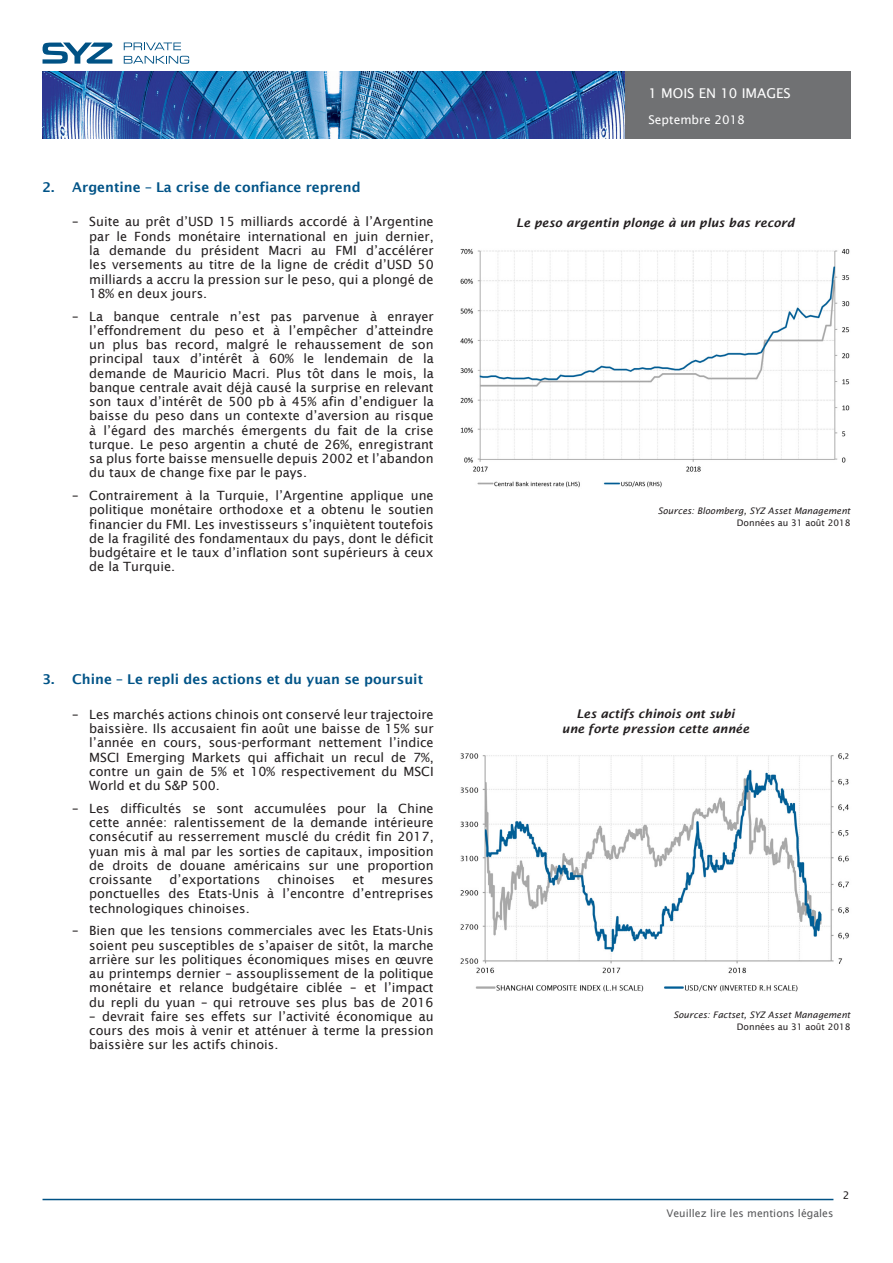
<style>
.page{position:relative;width:893px;height:1263px;background:#fff}
.page>*{position:absolute;margin:0;border:0;box-sizing:border-box;transform-origin:0 0}
.t1{font:600 13.5px "Lucida Sans";color:#005387}
.t2{font:13.5px "Lucida Sans";color:#fff}
.t3{font:12.75px/14.2px "Lucida Sans";color:#231f20;text-align:justify}
.Graph_TITLES{font:italic 600 12px/15px "Lucida Sans";color:#231f20;text-align:center}
.t4{font:12px "Lucida Sans";color:#fff}
.t5{font:10.5px "Lucida Sans";color:#57585a}
.t6{font:10.5px "Lucida Sans";color:#231f20}
.Source_data{font:italic 9px "Lucida Sans";color:#231f20}
.Source_data-2{font:9px "Lucida Sans";color:#231f20}
</style>
<div class="page">
<svg style="left:124px;top:43px;width:57px;height:7px"></svg>
<svg style="left:124px;top:56px;width:65px;height:8px"></svg>
<svg style="left:43px;top:43px;width:70px;height:21px"></svg>
<img style="left:43px;top:72px;width:807px;height:67px">
<hr style="left:43px;top:1199px;width:790px;height:1px;background:#005285">
<img style="left:460px;top:248px;width:390px;height:240px">
<img style="left:460px;top:753px;width:389px;height:239px">
<p class="t1" style="left:43px;top:180px;width:320px">2. Argentine – La crise de confiance reprend</p>
<p class="t3" style="left:89px;top:215px;width:346px;text-indent:-17px">– Suite au prêt d’USD 15 milliards accordé à l’Argentine par le Fonds monétaire international en juin dernier, la demande du président Macri au FMI d’accélérer les versements au titre de la ligne de crédit d’USD 50 milliards a accru la pression sur le peso, qui a plongé de 18% en deux jours.</p>
<p class="t3" style="left:89px;top:309px;width:346px;text-indent:-17px">– La banque centrale n’est pas parvenue à enrayer l’effondrement du peso et à l’empêcher d’atteindre un plus bas record, malgré le rehaussement de son principal taux d’intérêt à 60% le lendemain de la demande de Mauricio Macri. Plus tôt dans le mois, la banque centrale avait déjà causé la surprise en relevant son taux d’intérêt de 500 pb à 45% afin d’endiguer la baisse du peso dans un contexte d’aversion au risque à l’égard des marchés émergents du fait de la crise turque. Le peso argentin a chuté de 26%, enregistrant sa plus forte baisse mensuelle depuis 2002 et l’abandon du taux de change fixe par le pays.</p>
<p class="t3" style="left:89px;top:488px;width:346px;text-indent:-17px">– Contrairement à la Turquie, l’Argentine applique une politique monétaire orthodoxe et a obtenu le soutien financier du FMI. Les investisseurs s’inquiètent toutefois de la fragilité des fondamentaux du pays, dont le déficit budgétaire et le taux d’inflation sont supérieurs à ceux de la Turquie.</p>
<p class="t1" style="left:43px;top:672px;width:382px">3. Chine – Le repli des actions et du yuan se poursuit</p>
<p class="t3" style="left:89px;top:707px;width:346px;text-indent:-17px">– Les marchés actions chinois ont conservé leur trajectoire baissière. Ils accusaient fin août une baisse de 15% sur l’année en cours, sous-performant nettement l’indice MSCI Emerging Markets qui affichait un recul de 7%, contre un gain de 5% et 10% respectivement du MSCI World et du S&amp;P 500.</p>
<p class="t3" style="left:89px;top:801px;width:346px;text-indent:-17px">– Les difficultés se sont accumulées pour la Chine cette année: ralentissement de la demande intérieure consécutif au resserrement musclé du crédit fin 2017, yuan mis à mal par les sorties de capitaux, imposition de droits de douane américains sur une proportion croissante</p>
<p class="t3" style="left:170px;top:872px;width:92px">d’exportations</p>
<p class="t3" style="left:277px;top:872px;width:59px">chinoises</p>
<p class="t3" style="left:352px;top:872px;width:13px">et</p>
<p class="t3" style="left:89px;top:872px;width:346px;text-indent:292px">mesures ponctuelles des Etats-Unis à l’encontre d’entreprises technologiques chinoises.</p>
<p class="t3" style="left:89px;top:924px;width:346px;text-indent:-17px">– Bien que les tensions commerciales avec les Etats-Unis soient peu susceptibles de s’apaiser de sitôt, la marche arrière sur les politiques économiques mises en œuvre au printemps dernier – assouplissement de la politique monétaire et relance budgétaire ciblée – et l’impact du repli du yuan – qui retrouve ses plus bas de 2016</p>
<p class="t3" style="left:89px;top:1009px;width:346px">– devrait faire ses effets sur l’activité économique au cours des mois à venir et atténuer à terme la pression baissière sur les actifs chinois.</p>
<p class="t2" style="left:648px;top:85px;width:144px">1 MOIS EN 10 IMAGES</p>
<p class="t4" style="left:648px;top:113px;width:98px">Septembre 2018</p>
<p class="Graph_TITLES" style="left:516px;top:215px;width:280px">Le peso argentin plonge à un plus bas record</p>
<p class="Source_data" style="left:658px;top:506px;width:194px">Sources: Bloomberg, SYZ Asset Management</p>
<p class="Source_data-2" style="left:737px;top:518px;width:115px">Données au 31 août 2018</p>
<p class="Graph_TITLES" style="left:562px;top:706px;width:189px">Les actifs chinois ont subi<br>une forte pression cette année</p>
<p class="Source_data" style="left:674px;top:1009px;width:178px">Sources: Factset, SYZ Asset Management</p>
<p class="Source_data-2" style="left:737px;top:1021px;width:115px">Données au 31 août 2018</p>
<p class="t5" style="left:667px;top:1207px;width:168px">Veuillez lire les mentions légales</p>
<p class="t6" style="left:843px;top:1189px;width:8px">2</p>
</div>
